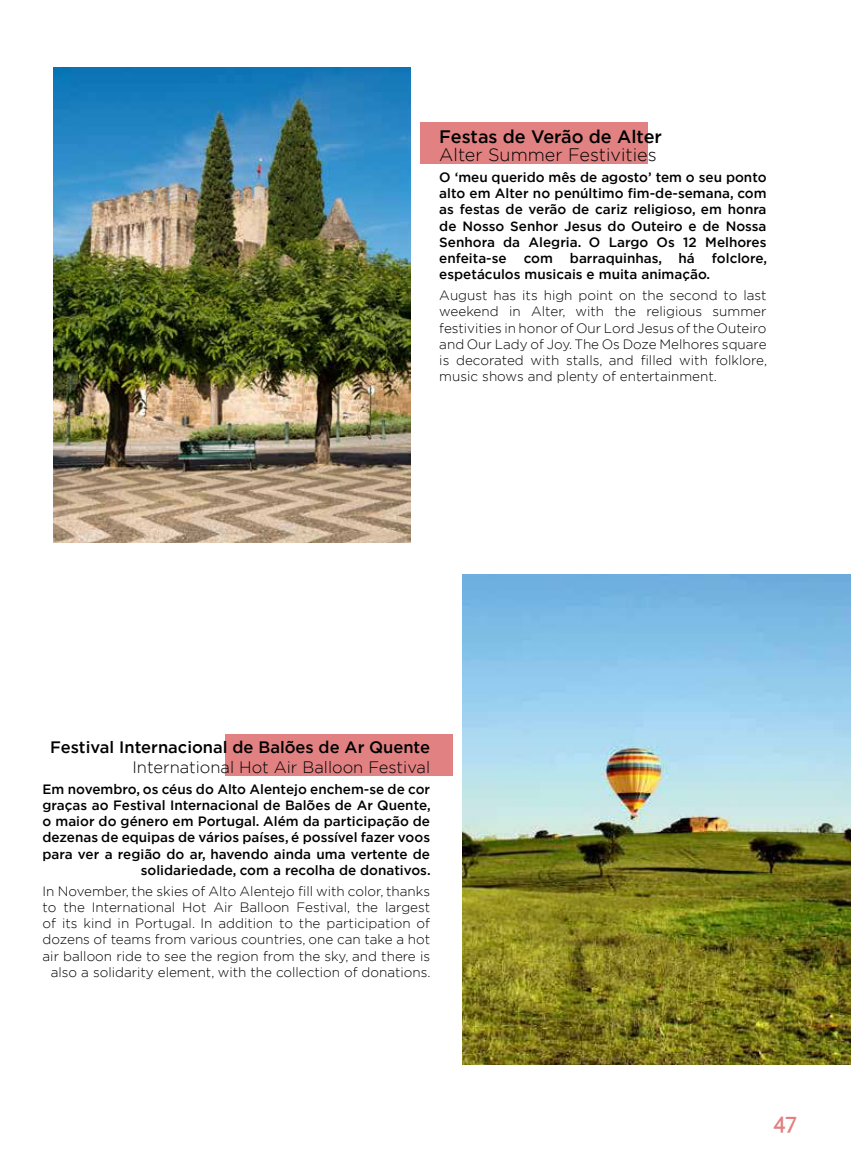
<style>
.page{position:relative;width:851px;height:1149px;background:#fff}
.page>*{position:absolute;margin:0;border:0;box-sizing:border-box;transform-origin:0 0}
.t1{font:500 21px "Apex New";color:#e28181}
.t2{font:300 18px "Gotham";color:#000101}
.t3{font:500 18px "Gotham";color:#000101}
.t4{font:500 16.5px "Gotham";color:#000101}
.t5{font:300 16.5px "Gotham";color:#000101}
.t6{font:300 13.5px/16.2px "Gotham";color:#000;text-align:justify}
.t7{font:500 13.5px/16.2px "Gotham";color:#000;text-align:justify}
</style>
<div class="page">
<div style="left:419px;top:122px;width:228px;height:41px;background:#e28181"></div>
<div style="left:225px;top:734px;width:228px;height:41px;background:#e28181"></div>
<img style="left:53px;top:67px;width:357px;height:475px">
<img style="left:463px;top:574px;width:387px;height:490px">
<h2 class="t3" style="left:439px;top:128px;width:224px">Festas de Verão de Alter</h2>
<h2 class="t2" style="left:439px;top:146px;width:219px">Alter Summer Festivities</h2>
<p class="t7" style="left:439px;top:170px;width:329px">O ‘meu querido mês de agosto’ tem o seu ponto alto em Alter no penúltimo fim-de-semana, com as festas de verão de cariz religioso, em honra de Nosso Senhor Jesus do Outeiro e de Nossa Senhora da Alegria. O Largo Os 12 Melhores enfeita-se</p>
<p class="t7" style="left:523px;top:251px;width:31px">com</p>
<p class="t7" style="left:570px;top:251px;width:126px">barraquinhas, há</p>
<p class="t7" style="left:711px;top:251px;width:57px">folclore,</p>
<p class="t7" style="left:439px;top:267px;width:272px">espetáculos musicais e muita animação.</p>
<p class="t6" style="left:439px;top:288px;width:329px">August has its high point on the second to last weekend in Alter, with the religious summer festivities in honor of Our Lord Jesus of the Outeiro and Our Lady of Joy. The Os Doze Melhores square is decorated with stalls, and filled with folklore, music shows and plenty of entertainment.</p>
<p class="t4" style="left:50px;top:739px;width:381px">Festival Internacional de Balões de Ar Quente</p>
<p class="t5" style="left:132px;top:759px;width:299px">International Hot Air Balloon Festival</p>
<p class="t7" style="left:43px;top:781px;width:389px;text-align:right">Em novembro, os céus do Alto Alentejo enchem-se de cor graças ao Festival Internacional de Balões de Ar Quente, o maior do género em Portugal. Além da participação de dezenas de equipas de vários países, é possível fazer voos para ver a região do ar, havendo ainda uma vertente de solidariedade, com a recolha de donativos.</p>
<p class="t6" style="left:43px;top:883px;width:389px;text-align:right">In November, the skies of Alto Alentejo fill with color, thanks to the International Hot Air Balloon Festival, the largest of its kind in Portugal. In addition to the participation of dozens of teams from various countries, one can take a hot air balloon ride to see the region from the sky, and there is also a solidarity element, with the collection of donations.</p>
<h1 class="t1" style="left:772px;top:1108px;width:25px">47</h1>
</div>
